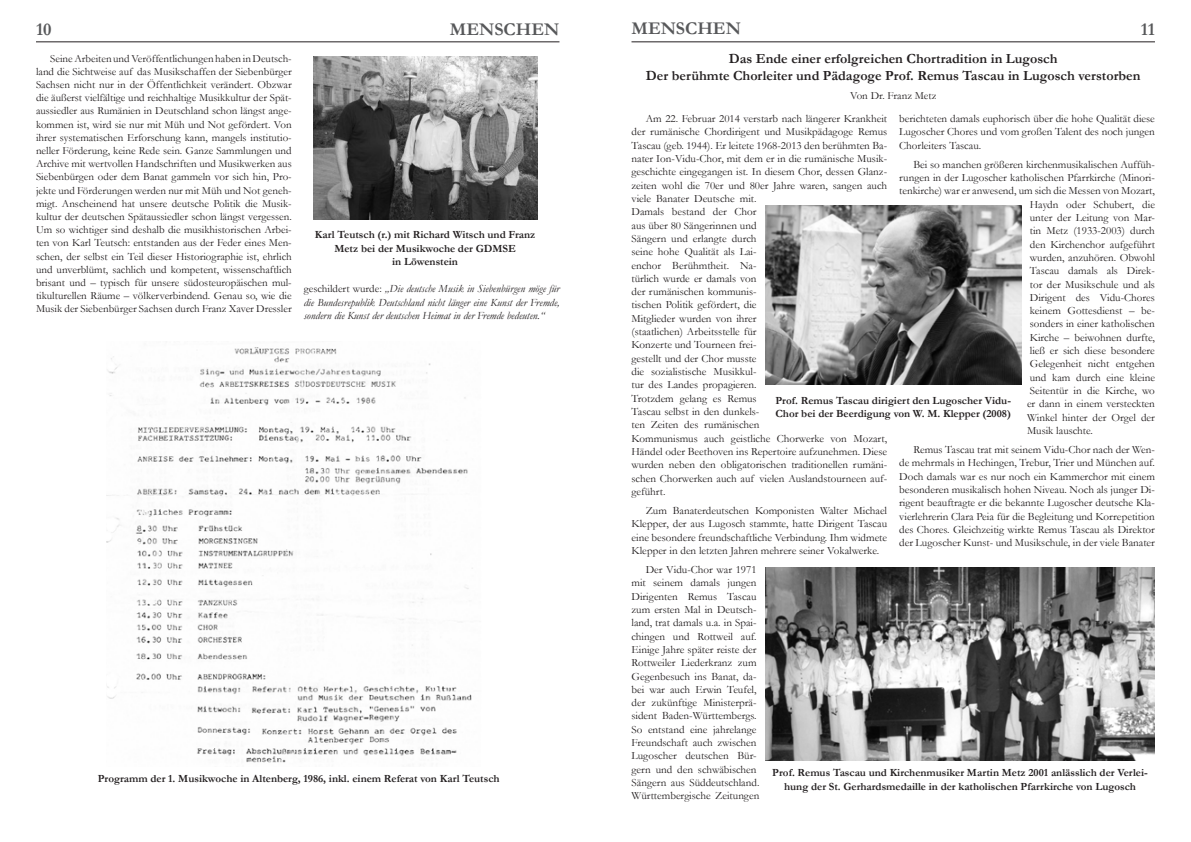
<style>
.page{position:relative;width:1191px;height:842px;background:#fff}
.page>*{position:absolute;margin:0;border:0;box-sizing:border-box;transform-origin:0 0}
.t1{font:700 18px "Garamond";color:#57585a}
.t2{font:700 14px "Garamond";color:#231f20}
.t3{font:11.1px/13.3px "Garamond";color:#231f20;text-align:justify}
.t4{font:11px/13.2px "Garamond";color:#231f20;text-align:justify}
.t5{font:700 11px/13.2px "Garamond";color:#231f20;text-align:center}
.t6{font:italic 11px/13.2px "Garamond";color:#231f20;text-align:justify}
.s1{font-style:normal}
</style>
<div class="page">
<hr style="left:36px;top:41px;width:523px;height:1px;background:#231f20">
<hr style="left:631px;top:41px;width:524px;height:1px;background:#231f20">
<img style="left:313px;top:56px;width:224px;height:164px">
<img style="left:107px;top:347px;width:366px;height:416px">
<img style="left:765px;top:567px;width:390px;height:194px">
<img style="left:765px;top:205px;width:256px;height:180px">
<p class="t1" style="left:36px;top:19px;width:17px">10</p>
<p class="t1" style="left:450px;top:19px;width:111px">MENSCHEN</p>
<p class="t1" style="left:631px;top:18px;width:111px">MENSCHEN</p>
<p class="t1" style="left:1140px;top:18px;width:16px">11</p>
<p class="t4" style="left:36px;top:51px;width:257px;text-indent:14px">Seine Arbeiten und Veröffentlichungen haben in Deutsch&shy;land die Sichtweise auf das Musikschaffen der Siebenbürger Sachsen nicht nur in der Öffentlichkeit verändert. Obzwar die äußerst vielfältige und reichhaltige Musikkultur der Spät&shy;aussiedler aus Rumänien in Deutschland schon längst ange&shy;kommen ist, wird sie nur mit Müh und Not gefördert. Von ihrer systematischen Erforschung kann, mangels institutio&shy;neller Förderung, keine Rede sein. Ganze Sammlungen und Archive mit wertvollen Handschriften und Musikwerken aus Siebenbürgen oder dem Banat gammeln vor sich hin, Pro&shy;jekte und Förderungen werden nur mit Müh und Not geneh&shy;migt. Anscheinend hat unsere deutsche Politik die Musik&shy;kultur der deutschen Spätaussiedler schon längst vergessen.<br>Um so wichtiger sind deshalb die musikhistorischen Arbei&shy;ten von Karl Teutsch: entstanden aus der Feder eines Men&shy;schen, der selbst ein Teil dieser Historiographie ist, ehrlich und unverblümt, sachlich und kompetent, wissenschaftlich brisant und – typisch für unsere südosteuropäischen mul&shy;tikulturellen Räume – völkerverbindend. Genau so, wie die Musik der Siebenbürger Sachsen durch Franz Xaver Dressler</p>
<p class="t2" style="left:729px;top:51px;width:330px">Das Ende einer erfolgreichen Chortradition in Lugosch</p>
<p class="t2" style="left:646px;top:67px;width:496px">Der berühmte Chorleiter und Pädagoge Prof. Remus Tascau in Lugosch verstorben</p>
<p class="t4" style="left:850px;top:89px;width:88px">Von Dr. Franz Metz</p>
<p class="t3" style="left:631px;top:112px;width:257px;text-align:left;text-indent:14px">Am 22. Februar 2014 verstarb nach längerer Krankheit der rumänische Chordirigent und Musikpädagoge Remus Tascau (geb. 1944). Er leitete 1968-2013 den berühmten Ba&shy;nater Ion-Vidu-Chor, mit dem er in die rumänische Musik&shy;geschichte eingegangen ist. In diesem Chor, dessen Glanz&shy;zeiten wohl die 70er und 80er Jahre waren, sangen auch viele Banater Deutsche mit.<br>Damals bestand der Chor<br>aus über 80 Sängerinnen und<br>Sängern und erlangte durch<br>seine hohe Qualität als Lai-<br>enchor Berühmtheit. Na-<br>türlich wurde er damals von<br>der rumänischen kommunis-<br>tischen Politik gefördert, die<br>Mitglieder wurden von ihrer<br>(staatlichen) Arbeitsstelle für<br>Konzerte und Tourneen frei-<br>gestellt und der Chor musste<br>die sozialistische Musikkul-<br>tur des Landes propagieren.<br>Trotzdem gelang es Remus<br>Tascau selbst in den dunkels-<br>ten Zeiten des rumänischen<br>Kommunismus auch geistliche Chorwerke von Mozart, Händel oder Beethoven ins Repertoire aufzunehmen. Diese wurden neben den obligatorischen traditionellen rumäni&shy;schen Chorwerken auch auf vielen Auslandstourneen auf&shy;geführt.</p>
<p class="t3" style="left:631px;top:504px;width:257px;text-indent:14px">Zum Banaterdeutschen Komponisten Walter Michael Klepper, der aus Lugosch stammte, hatte Dirigent Tascau eine besondere freundschaftliche Verbindung. Ihm widmete Klepper in den letzten Jahren mehrere seiner Vokalwerke.</p>
<p class="t3" style="left:631px;top:563px;width:129px;text-align:left;text-indent:14px">Der Vidu-Chor war 1971 mit seinem damals jungen<br>Dirigenten Remus Tascau zum ersten Mal in Deutsch&shy;land, trat damals u.a. in Spai&shy;chingen und Rottweil auf.<br>Einige Jahre später reiste der<br>Rottweiler Liederkranz zum<br>Gegenbesuch ins Banat, da&shy;bei war auch Erwin Teufel, der zukünftige Ministerprä&shy;sident Baden-Württembergs.<br>So entstand eine jahrelange<br>Freundschaft auch zwischen<br>Lugoscher deutschen Bür&shy;gern und den schwäbischen<br>Sängern aus Süddeutschland.<br>Württembergische Zeitungen</p>
<p class="t3" style="left:899px;top:112px;width:257px">berichteten damals euphorisch über die hohe Qualität diese Lugoscher Chores und vom großen Talent des noch jungen Chorleiters Tascau.</p>
<p class="t3" style="left:913px;top:157px;width:243px">Bei so manchen größeren kirchenmusikalischen Auffüh-</p>
<p class="t3" style="left:899px;top:171px;width:257px">rungen in der Lugoscher katholischen Pfarrkirche (Minori-</p>
<p class="t3" style="left:899px;top:184px;width:257px">tenkirche) war er anwesend, um sich die Messen von Mozart,</p>
<p class="t3" style="left:1029px;top:197px;width:127px">Haydn oder Schubert, die</p>
<p class="t3" style="left:1029px;top:211px;width:127px">unter der Leitung von Mar-</p>
<p class="t3" style="left:1029px;top:224px;width:127px">tin Metz (1933-2003) durch</p>
<p class="t3" style="left:1029px;top:237px;width:127px">den Kirchenchor aufgeführt</p>
<p class="t3" style="left:1029px;top:251px;width:127px">wurden, anzuhören. Obwohl</p>
<p class="t3" style="left:1029px;top:264px;width:127px">Tascau damals als Direk-</p>
<p class="t3" style="left:1029px;top:277px;width:127px">tor der Musikschule und als</p>
<p class="t3" style="left:1029px;top:291px;width:127px">Dirigent des Vidu-Chores</p>
<p class="t3" style="left:1029px;top:304px;width:127px">keinem Gottesdienst – be-</p>
<p class="t3" style="left:1029px;top:317px;width:127px">sonders in einer katholischen</p>
<p class="t3" style="left:1029px;top:330px;width:127px">Kirche – beiwohnen durfte,</p>
<p class="t3" style="left:1029px;top:344px;width:127px">ließ er sich diese besondere</p>
<p class="t3" style="left:1029px;top:357px;width:127px">Gelegenheit nicht entgehen</p>
<p class="t3" style="left:1029px;top:370px;width:127px">und kam durch eine kleine</p>
<p class="t3" style="left:1029px;top:384px;width:127px">Seitentür in die Kirche, wo</p>
<p class="t3" style="left:1027px;top:397px;width:129px">er dann in einem versteckten</p>
<p class="t3" style="left:1027px;top:410px;width:129px">Winkel hinter der Orgel der</p>
<p class="t3" style="left:1027px;top:424px;width:68px">Musik lauschte.</p>
<p class="t3" style="left:899px;top:443px;width:257px;text-indent:14px">Remus Tascau trat mit seinem Vidu-Chor nach der Wen&shy;de mehrmals in Hechingen, Trebur, Trier und München auf.<br>Doch damals war es nur noch ein Kammerchor mit einem besonderen musikalisch hohen Niveau. Noch als junger Di&shy;rigent beauftragte er die bekannte Lugoscher deutsche Kla&shy;vierlehrerin Clara Peia für die Begleitung und Korrepetition des Chores. Gleichzeitig wirkte Remus Tascau als Direktor der Lugoscher Kunst- und Musikschule, in der viele Banater</p>
<p class="t5" style="left:315px;top:228px;width:222px">Karl Teutsch (r.) mit Richard Witsch und Franz<br>Metz bei der Musikwoche der GDMSE</p>
<p class="t5" style="left:392px;top:254px;width:67px">in Löwenstein</p>
<p class="t6" style="left:304px;top:282px;width:257px"><span class="s1">geschildert wurde:</span> „Die deutsche Musik in Siebenbürgen möge für die Bundesrepublik Deutschland nicht länger eine Kunst der Fremde, sondern die Kunst der deutschen Heimat in der Fremde bedeuten.“</p>
<p class="t5" style="left:775px;top:394px;width:237px;text-align:left">Prof. Remus Tascau dirigiert den Lugoscher Vidu-<br>Chor bei der Beerdigung von W. M. Klepper (2008)</p>
<p class="t5" style="left:772px;top:766px;width:377px">Prof. Remus Tascau und Kirchenmusiker Martin Metz 2001 anlässlich der Verlei&shy;hung der St. Gerhardsmedaille in der katholischen Pfarrkirche von Lugosch</p>
<p class="t5" style="left:98px;top:772px;width:403px">Programm der 1. Musikwoche in Altenberg, 1986, inkl. einem Referat von Karl Teutsch</p>
</div>
